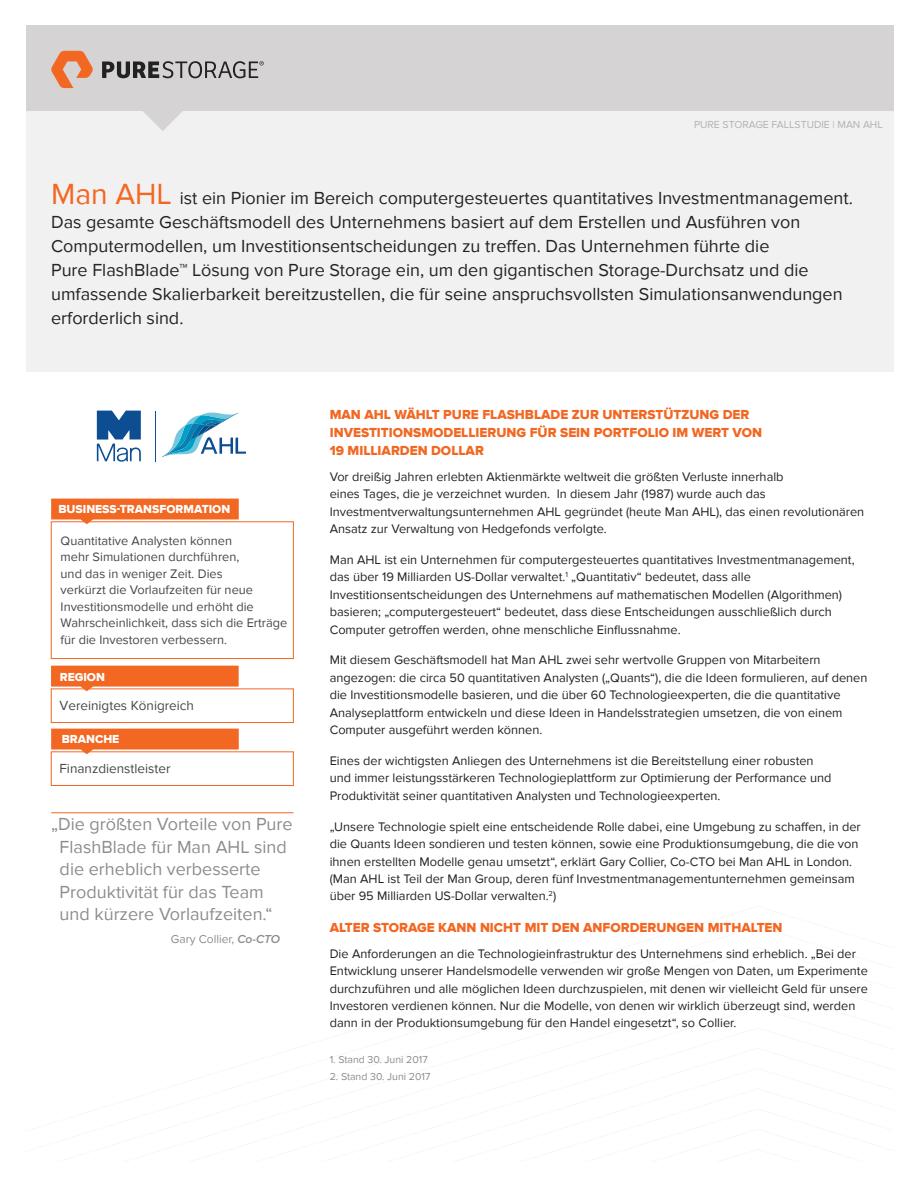
<style>
.page{position:relative;width:919px;height:1187px;background:#fff}
.page>*{position:absolute;margin:0;border:0;box-sizing:border-box;transform-origin:0 0}
.t1{font:18px/24px "Proxima Nova";color:#222}
.t2{font:18px/22.5px "Proxima Nova";color:#8b8d8e}
.t3{font:13.5px/18px "Proxima Nova Extrabld";color:#f26722}
.t4{font:13.5px "Proxima Nova";color:#494645}
.t5{font:12.75px/17.4px "Proxima Nova";color:#222}
.t6{font:12.75px/16.5px "Proxima Nova";color:#494645}
.t7{font:12px "Proxima Nova Extrabld";color:#fff}
.t8{font:12px "Proxima Nova";color:#8b8d8e}
.t9{font:10.5px "Proxima Nova";color:#8b8d8e}
.t10{font:10.5px "Proxima Nova";color:#b3b2b3}
.s1{font-size:30px;color:#f26722}
.s2{font-weight:600;font-style:italic}
</style>
<div class="page">
<hr style="left:155px;top:410px;width:1px;height:51px;background:#0c4e91">
<svg style="left:97px;top:410px;width:44px;height:51px"></svg>
<svg style="left:162px;top:412px;width:84px;height:46px"></svg>
<svg style="left:51px;top:728px;width:188px;height:26px;background:#f37e43"></svg>
<svg style="left:51px;top:498px;width:188px;height:26px;background:#f37e43"></svg>
<svg style="left:51px;top:665px;width:188px;height:26px;background:#f37e43"></svg>
<div style="left:26px;top:26px;width:867px;height:346px;background:#f2f1f1"></div>
<hr style="left:51px;top:812px;width:242px;height:1px;background:#f26722">
<div style="left:26px;top:26px;width:867px;height:85px;background:#d5d3d3"></div>
<svg style="left:51px;top:51px;width:42px;height:37px"></svg>
<svg style="left:102px;top:61px;width:162px;height:70px"></svg>
<p class="t10" style="left:694px;top:118px;width:190px">PURE STORAGE FALLSTUDIE | MAN AHL</p>
<p class="t1" style="left:51px;top:186px;width:803px"><span class="s1">Man AHL</span> ist ein Pionier im Bereich computergesteuertes quantitatives Investmentmanagement.<br>Das gesamte Geschäftsmodell des Unternehmens basiert auf dem Erstellen und Ausführen von Computermodellen, um Investitionsentscheidungen zu treffen. Das Unternehmen führte die<br>Pure FlashBlade™ Lösung von Pure Storage ein, um den gigantischen Storage-Durchsatz und die umfassende Skalierbarkeit bereitzustellen, die für seine anspruchsvollsten Simulationsanwendungen erforderlich sind.</p>
<p class="t7" style="left:58px;top:502px;width:173px">BUSINESS-TRANSFORMATION</p>
<p class="t6" style="left:61px;top:532px;width:228px">Quantitative Analysten können<br>mehr Simulationen durchführen,<br>und das in weniger Zeit. Dies<br>verkürzt die Vorlaufzeiten für neue Investitionsmodelle und erhöht die Wahrscheinlichkeit, dass sich die Erträge für die Investoren verbessern.</p>
<p class="t7" style="left:60px;top:670px;width:47px">REGION</p>
<p class="t4" style="left:60px;top:697px;width:136px">Vereinigtes Königreich</p>
<p class="t7" style="left:62px;top:732px;width:59px">BRANCHE</p>
<p class="t4" style="left:60px;top:761px;width:112px">Finanzdienstleister</p>
<h1 class="t2" style="left:60px;top:813px;width:234px;text-indent:-8px">„Die größten Vorteile von Pure<br>FlashBlade für Man AHL sind die erheblich verbesserte<br>Produktivität für das Team und kürzere Vorlaufzeiten.“</h1>
<p class="t8" style="left:171px;top:932px;width:111px">Gary Collier, <span class="s2">Co-CTO</span></p>
<p class="t3" style="left:330px;top:405px;width:434px">MAN AHL WÄHLT PURE FLASHBLADE ZUR UNTERSTÜTZUNG DER<br>INVESTITIONSMODELLIERUNG FÜR SEIN PORTFOLIO IM WERT VON<br>19 MILLIARDEN DOLLAR</p>
<p class="t5" style="left:330px;top:468px;width:536px">Vor dreißig Jahren erlebten Aktienmärkte weltweit die größten Verluste innerhalb<br>eines Tages, die je verzeichnet wurden. In diesem Jahr (1987) wurde auch das Investmentverwaltungsunternehmen AHL gegründet (heute Man AHL), das einen revolutionären Ansatz zur Verwaltung von Hedgefonds verfolgte.</p>
<p class="t5" style="left:330px;top:551px;width:526px">Man AHL ist ein Unternehmen für computergesteuertes quantitatives Investmentmanagement, das über 19 Milliarden US-Dollar verwaltet.<sup>1</sup> „Quantitativ“ bedeutet, dass alle Investitionsentscheidungen des Unternehmens auf mathematischen Modellen (Algorithmen) basieren; „computergesteuert“ bedeutet, dass diese Entscheidungen ausschließlich durch Computer getroffen werden, ohne menschliche Einflussnahme.</p>
<p class="t5" style="left:330px;top:651px;width:539px">Mit diesem Geschäftsmodell hat Man AHL zwei sehr wertvolle Gruppen von Mitarbeitern angezogen: die circa 50 quantitativen Analysten („Quants“), die die Ideen formulieren, auf denen die Investitionsmodelle basieren, und die über 60 Technologieexperten, die die quantitative Analyseplattform entwickeln und diese Ideen in Handelsstrategien umsetzen, die von einem Computer ausgeführt werden können.</p>
<p class="t5" style="left:330px;top:752px;width:503px">Eines der wichtigsten Anliegen des Unternehmens ist die Bereitstellung einer robusten und immer leistungsstärkeren Technologieplattform zur Optimierung der Performance und<br>Produktivität seiner quantitativen Analysten und Technologieexperten.</p>
<p class="t5" style="left:330px;top:818px;width:532px">„Unsere Technologie spielt eine entscheidende Rolle dabei, eine Umgebung zu schaffen, in der die Quants Ideen sondieren und testen können, sowie eine Produktionsumgebung, die die von ihnen erstellten Modelle genau umsetzt“, erklärt Gary Collier, Co-CTO bei Man AHL in London. (Man AHL ist Teil der Man Group, deren fünf Investmentmanagementunternehmen gemeinsam über 95 Milliarden US-Dollar verwalten.<sup>2</sup>)</p>
<p class="t3" style="left:330px;top:918px;width:454px">ALTER STORAGE KANN NICHT MIT DEN ANFORDERUNGEN MITHALTEN</p>
<p class="t5" style="left:330px;top:945px;width:539px">Die Anforderungen an die Technologieinfrastruktur des Unternehmens sind erheblich. „Bei der Entwicklung unserer Handelsmodelle verwenden wir große Mengen von Daten, um Experimente durchzuführen und alle möglichen Ideen durchzuspielen, mit denen wir vielleicht Geld für unsere Investoren verdienen können. Nur die Modelle, von denen wir wirklich überzeugt sind, werden dann in der Produktionsumgebung für den Handel eingesetzt“, so Collier.</p>
<p class="t9" style="left:330px;top:1053px;width:100px">1. Stand 30. Juni 2017</p>
<p class="t9" style="left:330px;top:1070px;width:102px">2. Stand 30. Juni 2017</p>
</div>
